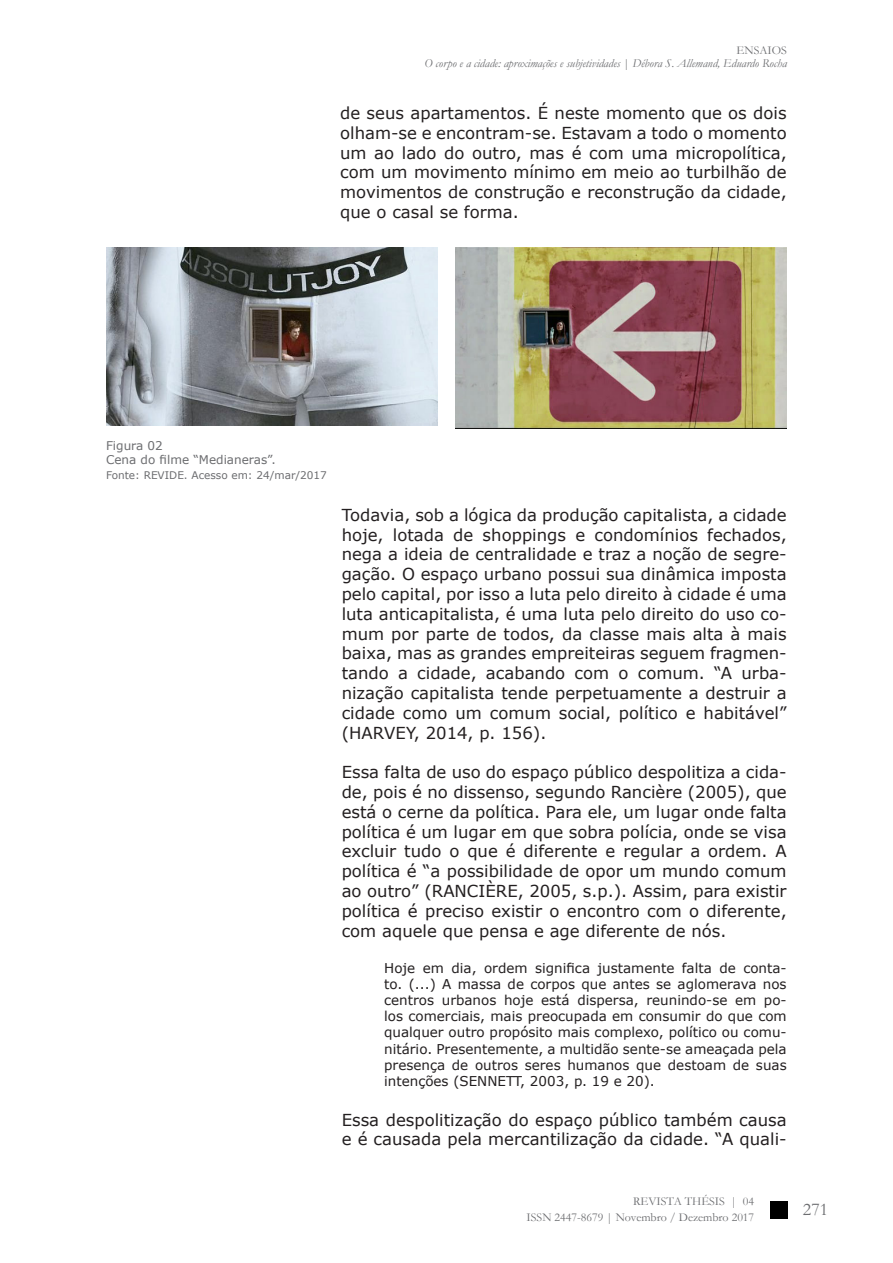
<style>
.page{position:relative;width:893px;height:1263px;background:#fff}
.page>*{position:absolute;margin:0;border:0;box-sizing:border-box;transform-origin:0 0}
.t1{font:18px "Garamond";color:#6c6d70}
.t2{font:16.5px/19.8px "Verdana";color:#231f20;text-align:justify}
.t3{font:13.5px/16.2px "Verdana";color:#231f20;text-align:justify}
.t4{font:italic 12px/13.5px "Garamond";color:#6c6d70;text-align:right}
.t5{font:12px/16.2px "Garamond";color:#6c6d70;text-align:right}
.t6{font:12px/14.4px "Verdana";color:#6c6d70}
.t7{font:10.5px "Verdana";color:#6c6d70}
.s1{font-style:normal}
</style>
<div class="page">
<div style="left:770px;top:1201px;width:17px;height:17px;background:#000"></div>
<img style="left:106px;top:247px;width:332px;height:179px">
<img style="left:455px;top:247px;width:332px;height:181px">
<p class="t4" style="left:424px;top:43px;width:364px"><span class="s1">ENSAIOS<br></span>O corpo e a cidade: aproximações e subjetividades <span class="s1">|</span> Débora S. Allemand, Eduardo Rocha</p>
<p class="t2" style="left:340px;top:103px;width:448px">de seus apartamentos. É neste momento que os dois olham-se e encontram-se. Estavam a todo o momento um ao lado do outro, mas é com uma micropolítica, com um movimento mínimo em meio ao turbilhão de movimentos de construção e reconstrução da cidade, que o casal se forma.</p>
<p class="t6" style="left:106px;top:438px;width:171px">Figura 02<br>Cena do filme “Medianeras”.</p>
<p class="t7" style="left:106px;top:468px;width:222px">Fonte: REVIDE. Acesso em: 24/mar/2017</p>
<p class="t2" style="left:342px;top:505px;width:446px">Todavia, sob a lógica da produção capitalista, a cidade hoje, lotada de shoppings e condomínios fechados, nega a ideia de centralidade e traz a noção de segre&shy;gação. O espaço urbano possui sua dinâmica imposta pelo capital, por isso a luta pelo direito à cidade é uma luta anticapitalista, é uma luta pelo direito do uso co&shy;mum por parte de todos, da classe mais alta à mais baixa, mas as grandes empreiteiras seguem fragmen&shy;tando a cidade, acabando com o comum. “A urba&shy;nização capitalista tende perpetuamente a destruir a cidade como um comum social, político e habitável” (HARVEY, 2014, p. 156).</p>
<p class="t2" style="left:342px;top:762px;width:446px">Essa falta de uso do espaço público despolitiza a cida&shy;de, pois é no dissenso, segundo Rancière (2005), que está o cerne da política. Para ele, um lugar onde falta política é um lugar em que sobra polícia, onde se visa excluir tudo o que é diferente e regular a ordem. A política é “a possibilidade de opor um mundo comum ao outro” (RANCIÈRE, 2005, s.p.). Assim, para existir política é preciso existir o encontro com o diferente, com aquele que pensa e age diferente de nós.</p>
<p class="t3" style="left:384px;top:959px;width:404px">Hoje em dia, ordem significa justamente falta de conta&shy;to. (...) A massa de corpos que antes se aglomerava nos centros urbanos hoje está dispersa, reunindo-se em po&shy;los comerciais, mais preocupada em consumir do que com qualquer outro propósito mais complexo, político ou comu&shy;nitário. Presentemente, a multidão sente-se ameaçada pela presença de outros seres humanos que destoam de suas intenções (SENNETT, 2003, p. 19 e 20).</p>
<p class="t2" style="left:342px;top:1109px;width:446px">Essa despolitização do espaço público também causa e é causada pela mercantilização da cidade. “A quali-</p>
<p class="t5" style="left:527px;top:1193px;width:229px">REVISTA THÉSIS | 04<br>ISSN 2447-8679 | Novembro / Dezembro 2017</p>
<p class="t1" style="left:803px;top:1197px;width:27px">271</p>
</div>
